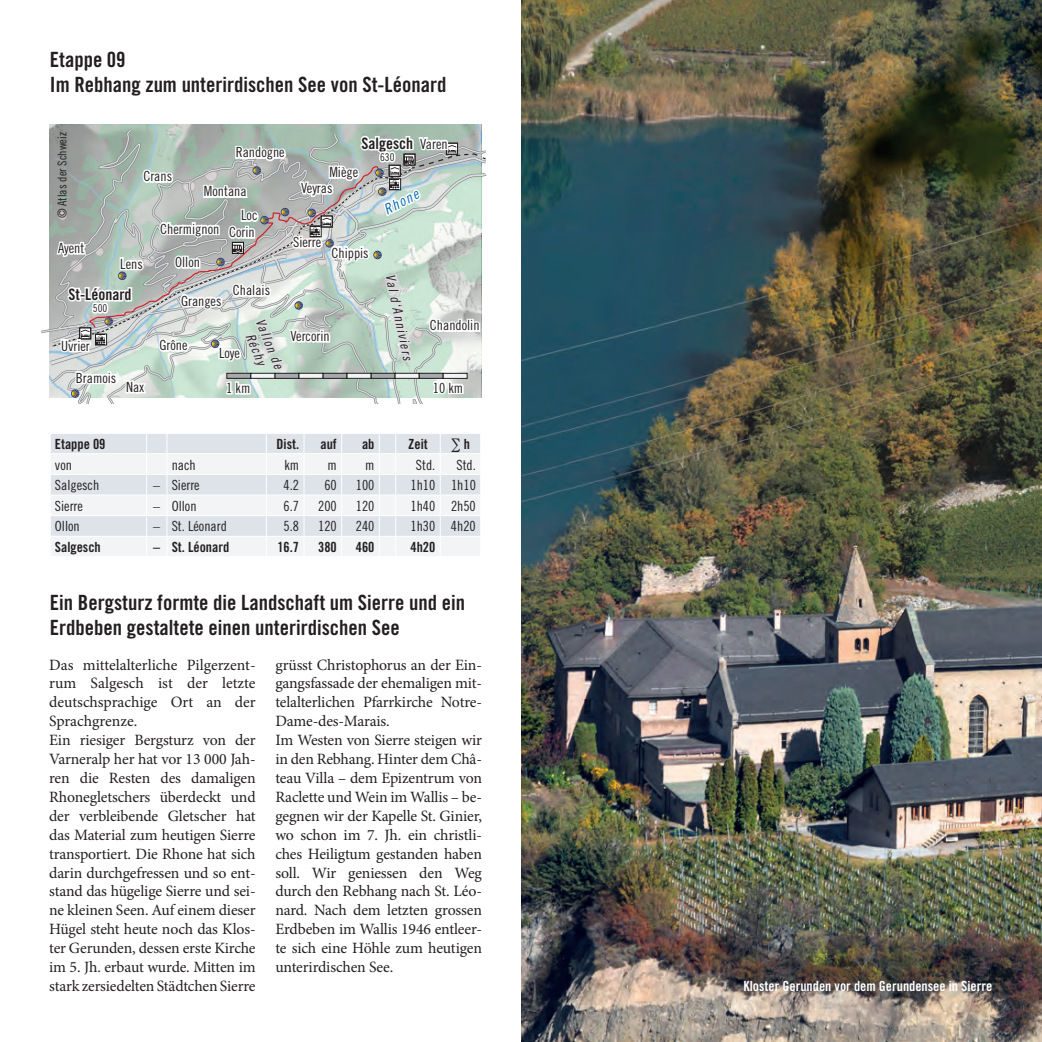
<style>
.page{position:relative;width:1042px;height:1042px;background:#fff}
.page>*{position:absolute;margin:0;border:0;box-sizing:border-box;transform-origin:0 0}
.t1{font:21px/25.2px "Trade Gothic Bold Cond Twenty";color:#231f20}
.t2{font:15.75px/18.9px "Minion Pro";letter-spacing:-.01em;color:#231f20}
.t3{font:15.75px "Trade Gothic Bold Cond Twenty";color:#231f20}
.t4{font:14.53px "Trade Gothic Cond Eighteen Obl";color:#0168b5}
.t5{font:14px "Trade Gothic Cond Eighteen";color:#231f20}
.t6{font:14px "Trade Gothic Bold Cond Twenty";color:#231f20}
.t7{font:14px "Trade Gothic Bold Cond Twenty";color:#fff}
.t8{font:13.3px/14.7px "Trade Gothic Cond Eighteen Obl";color:#231f20;text-align:center}
.t9{font:12.08px "Trade Gothic Cond Eighteen";color:#231f20}
.t10{font:10.85px "Trade Gothic Cond Eighteen";color:#231f20}
</style>
<div class="page">
<svg style="left:41px;top:127px;width:446px;height:429px"></svg>
<img style="left:521px;top:0;width:521px;height:1042px">
<h1 class="t1" style="left:50px;top:47px;width:398px">Etappe 09<br>Im Rebhang zum unterirdischen See von St-Léonard</h1>
<p class="t9" style="left:55px;top:218px;width:88px;rotate:-90deg">© Atlas der Schweiz</p>
<p class="t5" style="left:58px;top:240px;width:28px">Ayent</p>
<p class="t5" style="left:143px;top:168px;width:30px">Crans</p>
<p class="t5" style="left:236px;top:144px;width:50px">Randogne</p>
<p class="t5" style="left:204px;top:183px;width:44px">Montana</p>
<p class="t5" style="left:241px;top:207px;width:18px">Loc</p>
<p class="t5" style="left:120px;top:255px;width:24px">Lens</p>
<p class="t5" style="left:160px;top:220px;width:61px">Chermignon</p>
<p class="t5" style="left:175px;top:254px;width:26px">Ollon</p>
<p class="t5" style="left:229px;top:224px;width:27px">Corin</p>
<p class="t3" style="left:361px;top:134px;width:53px">Salgesch</p>
<p class="t10" style="left:380px;top:151px;width:16px">630</p>
<p class="t5" style="left:329px;top:164px;width:30px">Miège</p>
<p class="t5" style="left:420px;top:135px;width:29px">Varen</p>
<p class="t5" style="left:301px;top:180px;width:33px">Veyras</p>
<p class="t5" style="left:293px;top:234px;width:29px">Sierre</p>
<p class="t5" style="left:331px;top:244px;width:39px">Chippis</p>
<p class="t4" style="left:381px;top:203px;width:39px;rotate:-28deg">Rhone</p>
<p class="t3" style="left:69px;top:285px;width:64px">St-Léonard</p>
<p class="t10" style="left:93px;top:302px;width:16px">500</p>
<p class="t5" style="left:61px;top:337px;width:30px">Uvrier</p>
<p class="t5" style="left:76px;top:369px;width:42px">Bramois</p>
<p class="t5" style="left:126px;top:379px;width:19px">Nax</p>
<p class="t5" style="left:181px;top:292px;width:42px">Granges</p>
<p class="t5" style="left:233px;top:282px;width:39px">Chalais</p>
<p class="t5" style="left:160px;top:337px;width:29px">Grône</p>
<p class="t8" style="left:267px;top:316px;width:54px;rotate:68deg">Vallon de<br>Réchy</p>
<p class="t5" style="left:219px;top:344px;width:22px">Loye</p>
<p class="t5" style="left:291px;top:328px;width:41px">Vercorin</p>
<p class="t8" style="left:397px;top:273px;width:89px;rotate:78deg">Val d‘Anniviers</p>
<p class="t5" style="left:430px;top:317px;width:51px">Chandolin</p>
<p class="t5" style="left:226px;top:380px;width:26px">1 km</p>
<p class="t5" style="left:433px;top:379px;width:32px">10 km</p>
<p class="t6" style="left:55px;top:435px;width:52px">Etappe 09</p>
<p class="t6" style="left:277px;top:435px;width:24px">Dist.</p>
<p class="t6" style="left:320px;top:435px;width:18px">auf</p>
<p class="t6" style="left:362px;top:435px;width:14px">ab</p>
<p class="t6" style="left:408px;top:435px;width:21px">Zeit</p>
<p class="t6" style="left:451px;top:435px;width:21px">∑ h</p>
<p class="t5" style="left:55px;top:456px;width:19px">von</p>
<p class="t5" style="left:172px;top:456px;width:26px">nach</p>
<p class="t5" style="left:284px;top:456px;width:16px">km</p>
<p class="t5" style="left:327px;top:456px;width:11px">m</p>
<p class="t5" style="left:365px;top:456px;width:11px">m</p>
<p class="t5" style="left:416px;top:456px;width:21px">Std.</p>
<p class="t5" style="left:456px;top:456px;width:21px">Std.</p>
<p class="t5" style="left:55px;top:477px;width:46px">Salgesch</p>
<p class="t5" style="left:153px;top:477px;width:48px">– Sierre</p>
<p class="t5" style="left:284px;top:477px;width:17px">4.2</p>
<p class="t5" style="left:324px;top:477px;width:14px">60</p>
<p class="t5" style="left:356px;top:477px;width:20px">100</p>
<p class="t5" style="left:410px;top:477px;width:67px">1h10 1h10</p>
<p class="t5" style="left:55px;top:497px;width:29px">Sierre</p>
<p class="t5" style="left:153px;top:497px;width:45px">– Ollon</p>
<p class="t5" style="left:284px;top:497px;width:17px">6.7</p>
<p class="t5" style="left:318px;top:497px;width:20px">200</p>
<p class="t5" style="left:356px;top:497px;width:20px">120</p>
<p class="t5" style="left:410px;top:497px;width:67px">1h40 2h50</p>
<p class="t5" style="left:55px;top:518px;width:26px">Ollon</p>
<p class="t5" style="left:153px;top:518px;width:75px">– St. Léonard</p>
<p class="t5" style="left:284px;top:518px;width:17px">5.8</p>
<p class="t5" style="left:318px;top:518px;width:20px">120</p>
<p class="t5" style="left:356px;top:518px;width:20px">240</p>
<p class="t5" style="left:410px;top:518px;width:67px">1h30 4h20</p>
<p class="t6" style="left:55px;top:538px;width:47px">Salgesch</p>
<p class="t6" style="left:153px;top:538px;width:77px">– St. Léonard</p>
<p class="t6" style="left:277px;top:538px;width:23px">16.7</p>
<p class="t6" style="left:318px;top:538px;width:20px">380</p>
<p class="t6" style="left:356px;top:538px;width:20px">460</p>
<p class="t6" style="left:410px;top:538px;width:26px">4h20</p>
<h1 class="t1" style="left:50px;top:589px;width:417px">Ein Bergsturz formte die Landschaft um Sierre und ein<br>Erdbeben gestaltete einen unterirdischen See</h1>
<p class="t2" style="left:49px;top:655px;width:208px">Das mittelalterliche Pilgerzent&shy;rum Salgesch ist der letzte deutschsprachige Ort an der<br>Sprachgrenze.<br>Ein riesiger Bergsturz von der<br>Varneralp her hat vor 13 000 Jah&shy;ren die Resten des damaligen<br>Rhonegletschers überdeckt und der verbleibende Gletscher hat das Material zum heutigen Sierre transportiert. Die Rhone hat sich darin durchgefressen und so ent&shy;stand das hügelige Sierre und sei&shy;ne kleinen Seen. Auf einem dieser<br>Hügel steht heute noch das Klos&shy;ter Gerunden, dessen erste Kirche im 5. Jh. erbaut wurde. Mitten im stark zersiedelten Städtchen Sierre</p>
<p class="t2" style="left:275px;top:655px;width:208px">grüsst Christophorus an der Ein&shy;gangsfassade der ehemaligen mit&shy;telalterlichen Pfarrkirche Notre-<br>Dame-des-Marais.<br>Im Westen von Sierre steigen wir in den Rebhang. Hinter dem Châ&shy;teau Villa – dem Epizentrum von<br>Raclette und Wein im Wallis – be&shy;gegnen wir der Kapelle St. Ginier, wo schon im 7. Jh. ein christli&shy;ches Heiligtum gestanden haben soll. Wir geniessen den Weg durch den Rebhang nach St. Léo&shy;nard. Nach dem letzten grossen<br>Erdbeben im Wallis 1946 entleer&shy;te sich eine Höhle zum heutigen unterirdischen See.</p>
<p class="t7" style="left:743px;top:977px;width:250px">Kloster Gerunden vor dem Gerundensee in Sierre</p>
</div>
